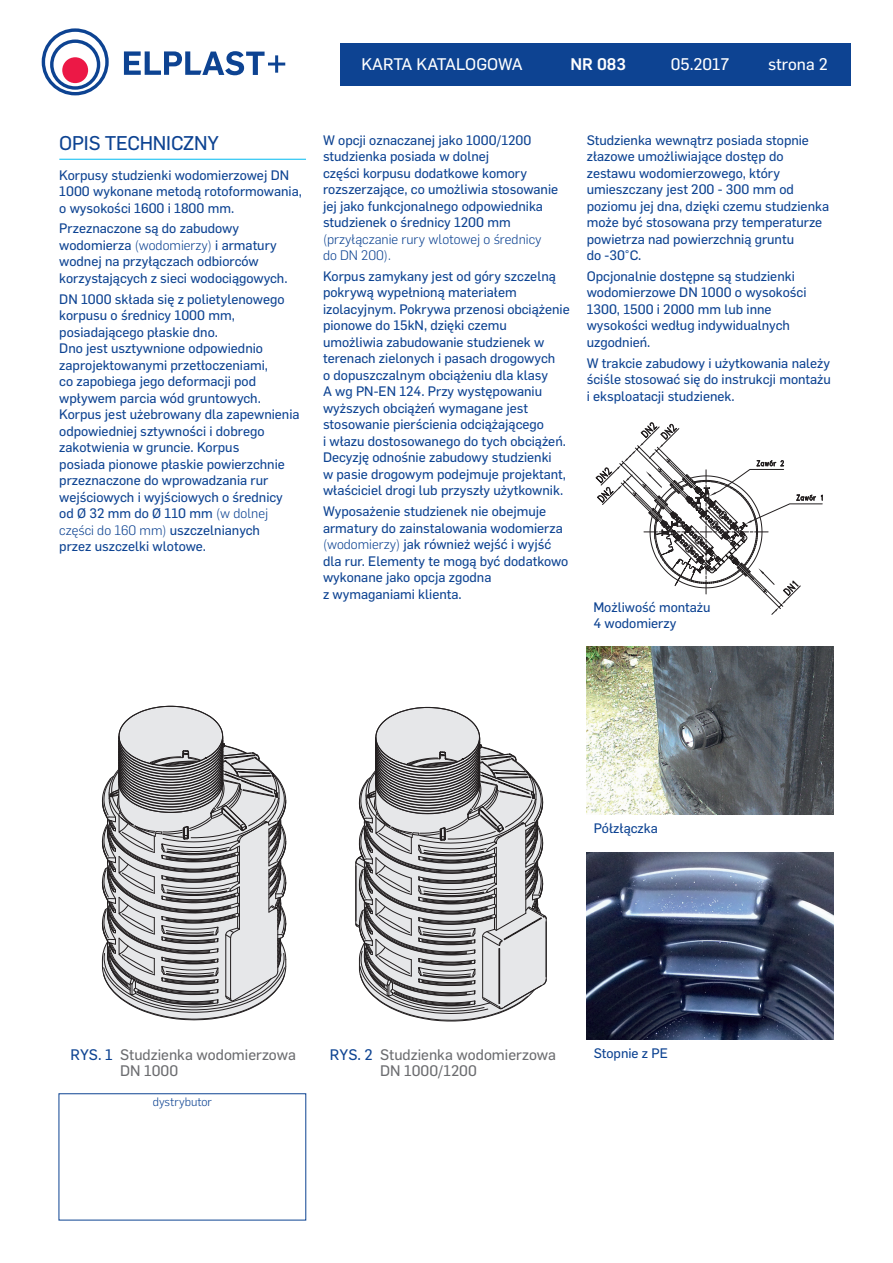
<style>
.page{position:relative;width:893px;height:1263px;background:#fff}
.page>*{position:absolute;margin:0;border:0;box-sizing:border-box;transform-origin:0 0}
.t1{font:19.5px "Flama Basic";letter-spacing:-.01em;color:#0d4392}
.t2{font:16.5px "Flama Basic";color:#fff}
.t3{font:500 16.5px "Flama";color:#fff}
.t4{font:15px/16.5px "Flama Basic";color:#6c6d70}
.t5{font:13.5px/16.5px "Flama Basic";color:#0d4392}
.t6{font:300 13.5px/16.5px "Flama";color:#0d4392}
.t7{font:300 12px "Flama";color:#0d4392}
.s1{font-family:"Flama";font-weight:300}
.s2{font-family:"Flama Basic";font-weight:400}
.s3{color:#0d4392}
</style>
<div class="page">
<div style="left:340px;top:43px;width:510px;height:42px;background:#0d4392"></div>
<svg style="left:42px;top:28px;width:67px;height:67px"></svg>
<svg style="left:124px;top:51px;width:161px;height:24px"></svg>
<hr style="left:59px;top:159px;width:247px;height:1px;background:#00baf1">
<svg style="left:596px;top:422px;width:226px;height:193px"></svg>
<img style="left:587px;top:646px;width:246px;height:168px">
<img style="left:587px;top:853px;width:246px;height:187px">
<svg style="left:355px;top:707px;width:192px;height:314px"></svg>
<svg style="left:102px;top:706px;width:185px;height:314px"></svg>
<p class="t2" style="left:361px;top:52px;width:163px">KARTA KATALOGOWA</p>
<p class="t3" style="left:570px;top:52px;width:57px">NR 083</p>
<p class="t2" style="left:671px;top:52px;width:60px">05.2017</p>
<p class="t2" style="left:768px;top:52px;width:61px">strona 2</p>
<h1 class="t1" style="left:59px;top:130px;width:161px">OPIS TECHNICZNY</h1>
<p class="t5" style="left:59px;top:166px;width:244px">Korpusy studzienki wodomierzowej DN<br>1000 wykonane metodą rotoformowania, o wysokości 1600 i 1800 mm.</p>
<p class="t5" style="left:59px;top:219px;width:230px">Przeznaczone są do zabudowy wodomierza <span class="s1">(wodomierzy)</span> i armatury wodnej na przyłączach odbiorców korzystających z sieci wodociągowych.</p>
<p class="t5" style="left:59px;top:290px;width:242px">DN 1000 składa się z polietylenowego korpusu o średnicy 1000 mm, posiadającego płaskie dno.<br>Dno jest usztywnione odpowiednio zaprojektowanymi przetłoczeniami,<br>co zapobiega jego deformacji pod wpływem parcia wód gruntowych.<br>Korpus jest użebrowany dla zapewnienia odpowiedniej sztywności i dobrego zakotwienia w gruncie. Korpus<br>posiada pionowe płaskie powierzchnie przeznaczone do wprowadzania rur wejściowych i wyjściowych o średnicy od Ø 32 mm do Ø 110 mm <span class="s1">(w dolnej</span></p>
<p class="t6" style="left:59px;top:521px;width:202px">części do 160 mm) <span class="s2">uszczelnianych</span></p>
<p class="t5" style="left:59px;top:537px;width:148px">przez uszczelki wlotowe.</p>
<p class="t5" style="left:323px;top:131px;width:237px">W opcji oznaczanej jako 1000/1200 studzienka posiada w dolnej<br>części korpusu dodatkowe komory rozszerzające, co umożliwia stosowanie jej jako funkcjonalnego odpowiednika studzienek o średnicy 1200 mm</p>
<p class="t6" style="left:323px;top:230px;width:220px">(przyłączanie rury wlotowej o średnicy do DN 200).</p>
<p class="t5" style="left:323px;top:267px;width:248px">Korpus zamykany jest od góry szczelną pokrywą wypełnioną materiałem izolacyjnym. Pokrywa przenosi obciążenie pionowe do 15kN, dzięki czemu umożliwia zabudowanie studzienek w terenach zielonych i pasach drogowych<br>o dopuszczalnym obciążeniu dla klasy<br>A wg PN-EN 124. Przy występowaniu wyższych obciążeń wymagane jest stosowanie pierścienia odciążającego<br>i włazu dostosowanego do tych obciążeń.<br>Decyzję odnośnie zabudowy studzienki<br>w pasie drogowym podejmuje projektant, właściciel drogi lub przyszły użytkownik.</p>
<p class="t5" style="left:323px;top:502px;width:247px">Wyposażenie studzienek nie obejmuje armatury do zainstalowania wodomierza <span class="s1">(wodomierzy)</span> jak również wejść i wyjść dla rur. Elementy te mogą być dodatkowo wykonane jako opcja zgodna<br>z wymaganiami klienta.</p>
<p class="t5" style="left:587px;top:131px;width:244px">Studzienka wewnątrz posiada stopnie złazowe umożliwiające dostęp do zestawu wodomierzowego, który umieszczany jest 200 - 300 mm od poziomu jej dna, dzięki czemu studzienka może być stosowana przy temperaturze powietrza nad powierzchnią gruntu<br>do -30°C.</p>
<p class="t5" style="left:587px;top:267px;width:221px">Opcjonalnie dostępne są studzienki wodomierzowe DN 1000 o wysokości<br>1300, 1500 i 2000 mm lub inne wysokości według indywidualnych uzgodnień.</p>
<p class="t5" style="left:587px;top:354px;width:246px;text-align:justify">W trakcie zabudowy i użytkowania należy ściśle stosować się do instrukcji montażu i eksploatacji studzienek.</p>
<p class="t5" style="left:593px;top:598px;width:119px">Możliwość montażu<br>4 wodomierzy</p>
<p class="t5" style="left:594px;top:819px;width:66px">Półzłączka</p>
<p class="t4" style="left:120px;top:1045px;width:177px;text-indent:-50px"><span class="s3">RYS. 1</span> Studzienka wodomierzowa<br>DN 1000</p>
<p class="t4" style="left:380px;top:1045px;width:177px;text-indent:-50px"><span class="s3">RYS. 2</span> Studzienka wodomierzowa<br>DN 1000/1200</p>
<p class="t5" style="left:594px;top:1044px;width:76px">Stopnie z PE</p>
<p class="t7" style="left:153px;top:1094px;width:61px">dystrybutor</p>
</div>
